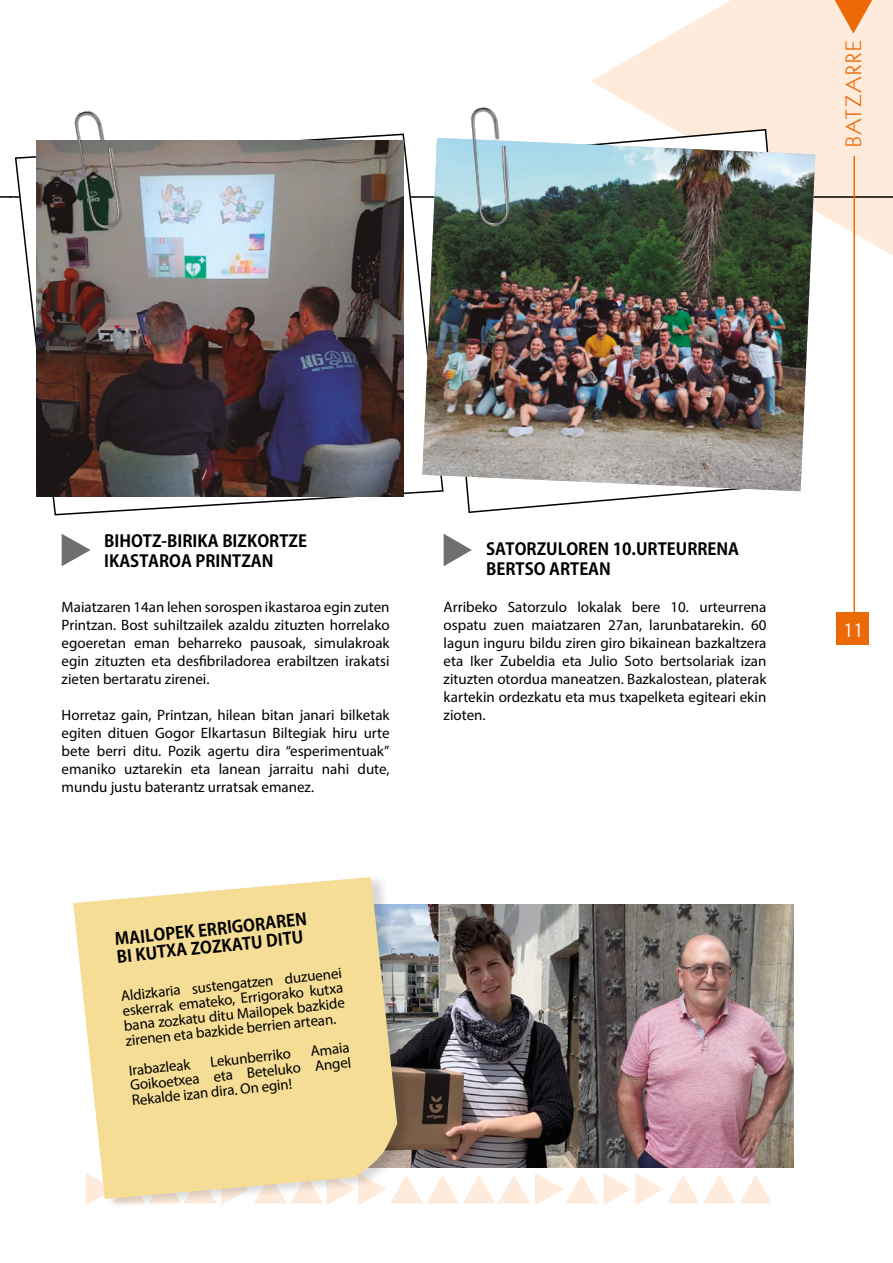
<style>
.page{position:relative;width:893px;height:1263px;background:#fff}
.page>*{position:absolute;margin:0;border:0;box-sizing:border-box;transform-origin:0 0}
.t1{font:22.5px "Kabel IT Cby BT";letter-spacing:.095em;color:#ec6907}
.t2{font:18px "Koz Go Pr 6 N";color:#fff}
.t3{font:700 16.5px/19.8px "Koz Go Pr 6 N";color:#000}
.t4{font:15px/18px "Myriad Pro";color:#000;text-align:justify}
</style>
<div class="page">
<svg style="left:0;top:196px;width:10px;height:2px"></svg>
<svg style="left:444px;top:534px;width:28px;height:32px"></svg>
<svg style="left:591px;top:0;width:302px;height:256px;fill:#feebdc"></svg>
<hr style="left:10px;top:196px;width:883px;height:2px;background:#000">
<svg style="left:14px;top:133px;width:423px;height:383px"></svg>
<svg style="left:437px;top:128px;width:361px;height:385px"></svg>
<img style="left:37px;top:141px;width:367px;height:355px">
<img style="left:422px;top:138px;width:393px;height:353px">
<hr style="left:853px;top:156px;width:2px;height:479px;background:#ec6907">
<div style="left:836px;top:612px;width:33px;height:32px;background:#ec6907"></div>
<svg style="left:62px;top:534px;width:29px;height:32px"></svg>
<img style="left:470px;top:107px;width:43px;height:120px">
<img style="left:73px;top:110px;width:53px;height:121px">
<svg style="left:414px;top:1173px;width:358px;height:32px"></svg>
<svg style="left:835px;top:0;width:37px;height:34px"></svg>
<img style="left:414px;top:904px;width:379px;height:263px">
<div style="left:74px;top:873px;width:340px;height:338px;background:#000;opacity:.16"></div>
<svg style="left:73px;top:877px;width:324px;height:322px;background:#f3dea1"></svg>
<h1 class="t1" style="left:839px;top:147px;width:108px;rotate:-90deg">BATZARRE</h1>
<p class="t3" style="left:104px;top:531px;width:204px">BIHOTZ-BIRIKA BIZKORTZE<br>IKASTAROA PRINTZAN</p>
<p class="t4" style="left:62px;top:598px;width:329px">Maiatzaren 14an lehen sorospen ikastaroa egin zuten Printzan. Bost suhiltzailek azaldu zituzten horrelako egoeretan eman beharreko pausoak, simulakroak egin zituzten eta desfibriladorea erabiltzen irakatsi zieten bertaratu zirenei.</p>
<p class="t4" style="left:62px;top:706px;width:329px">Horretaz gain, Printzan, hilean bitan janari bilketak egiten dituen Gogor Elkartasun Biltegiak hiru urte bete berri ditu. Pozik agertu dira “esperimentuak” emaniko uztarekin eta lanean jarraitu nahi dute, mundu justu baterantz urratsak emanez.</p>
<p class="t3" style="left:114px;top:931px;width:194px;line-height:17.5px;rotate:-6deg">MAILOPEK ERRIGORAREN<br>BI KUTXA ZOZKATU DITU</p>
<p class="t4" style="left:120px;top:988px;width:223px;line-height:15px;rotate:-6deg">Aldizkaria sustengatzen duzuenei eskerrak emateko, Errigorako kutxa bana zozkatu ditu Mailopek bazkide zirenen eta bazkide berrien artean.</p>
<p class="t4" style="left:128px;top:1061px;width:63px;rotate:-6deg">Irabazleak</p>
<p class="t4" style="left:128px;top:1063px;width:223px;line-height:15px;text-indent:183px;rotate:-6deg">Amaia Goikoetxea eta Beteluko Angel Rekalde izan dira. On egin!</p>
<p class="t4" style="left:209px;top:1053px;width:83px;rotate:-6deg">Lekunberriko</p>
<p class="t3" style="left:486px;top:540px;width:255px">SATORZULOREN 10.URTEURRENA<br>BERTSO ARTEAN</p>
<p class="t4" style="left:444px;top:598px;width:324px">Arribeko Satorzulo lokalak bere 10. urteurrena ospatu zuen maiatzaren 27an, larunbatarekin. 60 lagun inguru bildu ziren giro bikainean bazkaltzera eta Iker Zubeldia eta Julio Soto bertsolariak izan zituzten otordua maneatzen. Bazkalostean, platerak kartekin ordezkatu eta mus txapelketa egiteari ekin zioten.</p>
<p class="t2" style="left:843px;top:620px;width:21px">11</p>
</div>
